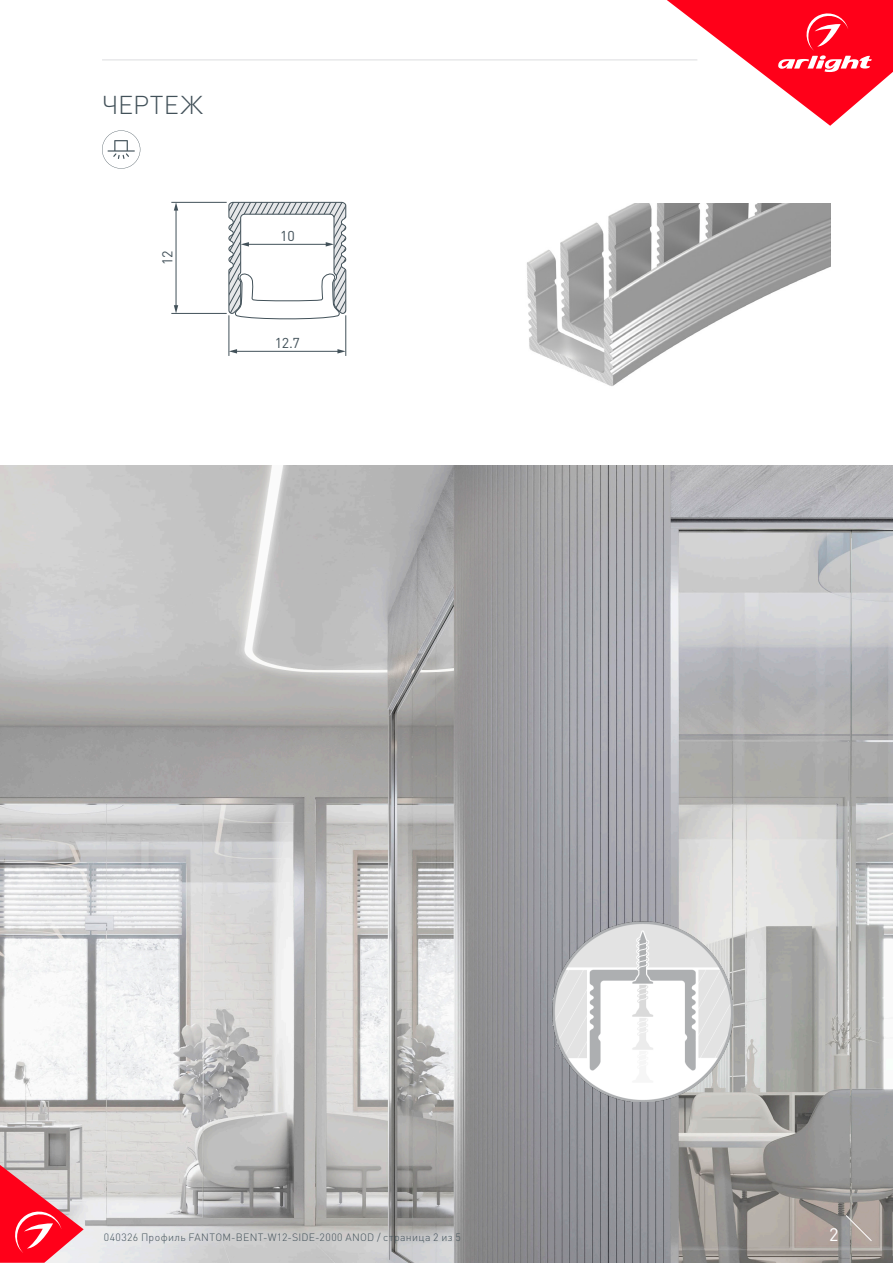
<style>
.page{position:relative;width:893px;height:1263px;background:#fff}
.page>*{position:absolute;margin:0;border:0;box-sizing:border-box;transform-origin:0 0}
.t1{font:300 25.5px "DIN Pro";letter-spacing:.01em;color:#425159}
.t2{font:18px "DIN Pro";color:#fff}
.t3{font:14.1px "DIN Pro";color:#425159}
.t4{font:300 10.5px "DIN Pro";letter-spacing:.035em;color:#425159}
</style>
<div class="page">
<img style="left:0;top:466px;width:893px;height:797px">
<svg style="left:0;top:1165px;width:84px;height:98px;background:#ed616e"></svg>
<svg style="left:845px;top:1215px;width:27px;height:26px"></svg>
<svg style="left:667px;top:0;width:226px;height:126px"></svg>
<hr style="left:102px;top:60px;width:595px;height:1px;background:#dcdddf">
<img style="left:527px;top:203px;width:304px;height:183px">
<svg style="left:102px;top:130px;width:38px;height:39px"></svg>
<hr style="left:176px;top:209px;width:1px;height:98px;background:#425159">
<svg style="left:174px;top:203px;width:4px;height:8px"></svg>
<svg style="left:174px;top:305px;width:4px;height:8px"></svg>
<hr style="left:171px;top:202px;width:56px;height:1px;background:#425159">
<hr style="left:171px;top:313px;width:56px;height:1px;background:#425159">
<hr style="left:229px;top:315px;width:1px;height:41px;background:#425159">
<hr style="left:345px;top:315px;width:1px;height:41px;background:#425159">
<hr style="left:236px;top:351px;width:103px;height:1px;background:#425159">
<svg style="left:337px;top:349px;width:9px;height:4px"></svg>
<svg style="left:229px;top:349px;width:8px;height:4px"></svg>
<svg style="left:228px;top:201px;width:119px;height:119px"></svg>
<img style="left:553px;top:922px;width:179px;height:179px">
<p class="t1" style="left:102px;top:87px;width:102px">ЧЕРТЕЖ</p>
<p class="t3" style="left:158px;top:265px;width:16px;rotate:-90deg">12</p>
<p class="t3" style="left:280px;top:226px;width:16px">10</p>
<p class="t3" style="left:275px;top:333px;width:26px">12.7</p>
<p class="t4" style="left:104px;top:1230px;width:359px">040326 Профиль FANTOM-BENT-W12-SIDE-2000 ANOD / страница 2 из 5</p>
<p class="t2" style="left:829px;top:1222px;width:11px">2</p>
</div>
